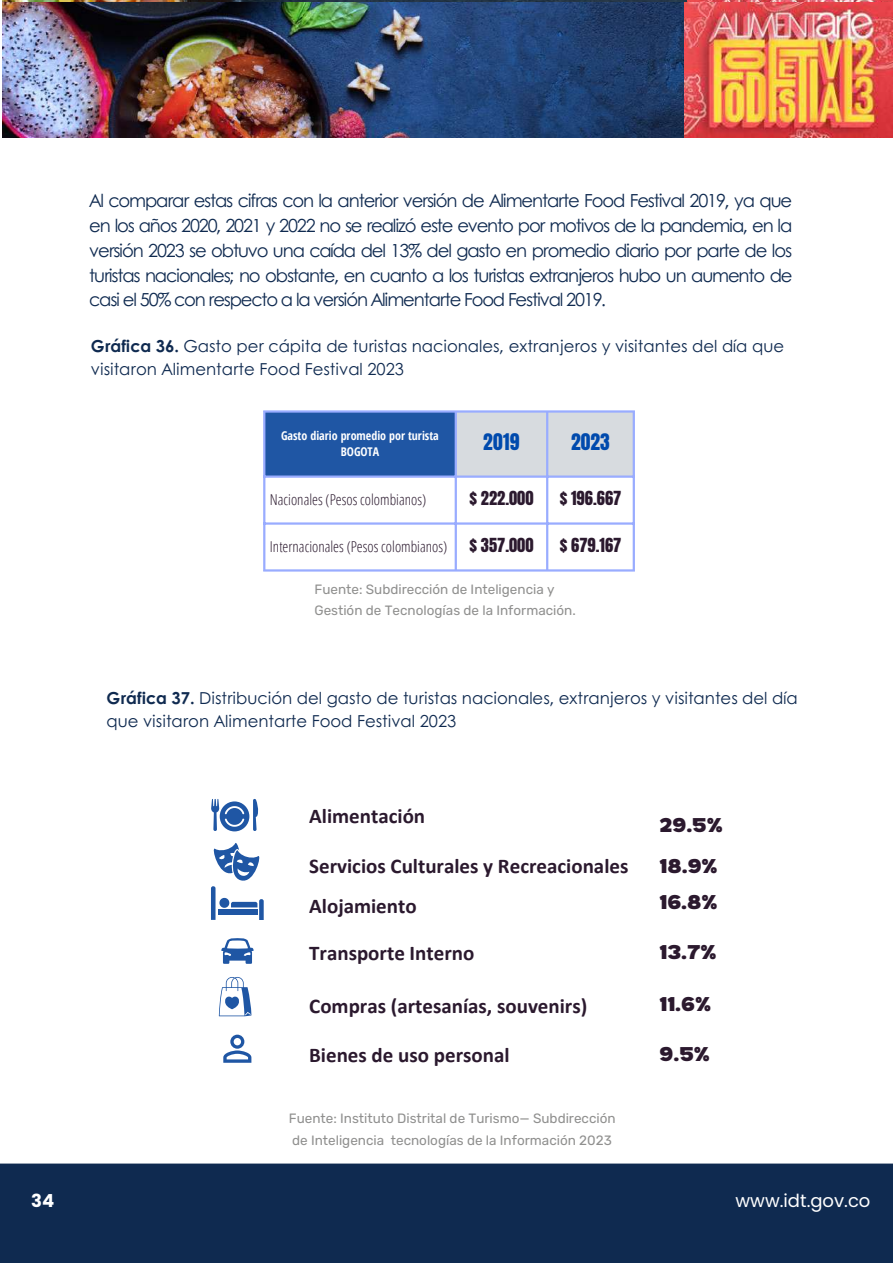
<style>
.page{position:relative;width:893px;height:1264px;background:#fff}
.page>*{position:absolute;margin:0;border:0;box-sizing:border-box;transform-origin:0 0}
.t1{font:700 21px/39.3px "Calibri";color:#2b192e}
.t2{font:900 19.5px/40.7px "Bernoru";color:#2b192e}
.t3{font:19.5px "Anton";letter-spacing:.01em;color:#004aad}
.t4{font:18px/24.8px "Century Gothic";letter-spacing:-.065em;color:#0f2a50;text-align:justify}
.t5{font:18px "Poppins";color:#fff}
.t6{font:700 18px "Poppins";color:#fff}
.t7{font:16.5px/22.5px "Century Gothic";color:#0f2a50}
.t8{font:16.5px "Anton";color:#2b192e}
.t9{font:300 15px "Open Sans Condensed";color:#2b192e}
.t10{font:13.5px/22.5px "Rubik";color:#90908f}
.t11{font:700 12px/16px "Open Sans Condensed";color:#fff;text-align:center}
.s1{font-weight:700}
</style>
<div class="page">
<div style="left:264px;top:411px;width:192px;height:66px;background:#1f56a4"></div>
<div style="left:457px;top:412px;width:175px;height:63px;background:#d7dbdf"></div>
<hr style="left:263px;top:412px;width:2px;height:157px;background:#99acff">
<hr style="left:454px;top:412px;width:3px;height:157px;background:#99acff">
<hr style="left:546px;top:412px;width:2px;height:157px;background:#99acff">
<hr style="left:632px;top:412px;width:3px;height:157px;background:#99acff">
<hr style="left:263px;top:410px;width:372px;height:2px;background:#99acff">
<hr style="left:263px;top:475px;width:372px;height:3px;background:#99acff">
<hr style="left:263px;top:522px;width:372px;height:2px;background:#99acff">
<hr style="left:263px;top:569px;width:372px;height:2px;background:#99acff">
<div style="left:0;top:1163px;width:892px;height:99px;background:#0f2a50"></div>
<img style="left:687px;top:0;width:205px;height:3px">
<img style="left:2px;top:3px;width:889px;height:135px">
<img style="left:684px;top:3px;width:208px;height:134px">
<svg style="left:211px;top:799px;width:48px;height:32px"></svg>
<svg style="left:213px;top:843px;width:46px;height:37px"></svg>
<svg style="left:211px;top:886px;width:53px;height:34px"></svg>
<svg style="left:219px;top:977px;width:32px;height:39px"></svg>
<svg style="left:223px;top:1034px;width:28px;height:28px"></svg>
<svg style="left:221px;top:938px;width:33px;height:25px"></svg>
<p class="t4" style="left:89px;top:187px;width:704px">Al comparar estas cifras con la anterior versión de Alimentarte Food Festival 2019, ya que en los años 2020, 2021 y 2022 no se realizó este evento por motivos de la pandemia, en la versión 2023 se obtuvo una caída del 13% del gasto en promedio diario por parte de los turistas nacionales; no obstante, en cuanto a los turistas extranjeros hubo un aumento de casi el 50% con respecto a la versión Alimentarte Food Festival 2019.</p>
<p class="t7" style="left:91px;top:334px;width:694px"><span class="s1">Gráfica 36.</span> Gasto per cápita de turistas nacionales, extranjeros y visitantes del día que visitaron Alimentarte Food Festival 2023</p>
<p class="t11" style="left:281px;top:427px;width:159px">Gasto diario promedio por turista<br>BOGOTA</p>
<p class="t3" style="left:483px;top:428px;width:38px">2019</p>
<p class="t3" style="left:571px;top:428px;width:40px">2023</p>
<p class="t9" style="left:270px;top:489px;width:158px">Nacionales (Pesos colombianos)</p>
<p class="t8" style="left:469px;top:486px;width:66px">$ 222.000</p>
<p class="t8" style="left:559px;top:486px;width:63px">$ 196.667</p>
<p class="t9" style="left:270px;top:536px;width:179px">Internacionales (Pesos colombianos)</p>
<p class="t8" style="left:469px;top:533px;width:66px">$ 357.000</p>
<p class="t8" style="left:559px;top:533px;width:63px">$ 679.167</p>
<p class="t10" style="left:314px;top:579px;width:263px;line-height:20.2px">Fuente: Subdirección de Inteligencia y<br>Gestión de Tecnologías de la Información.</p>
<p class="t7" style="left:107px;top:686px;width:692px"><span class="s1">Gráfica 37.</span> Distribución del gasto de turistas nacionales, extranjeros y visitantes del día que visitaron Alimentarte Food Festival 2023</p>
<p class="t1" style="left:309px;top:797px;width:117px">Alimentación</p>
<p class="t1" style="left:309px;top:848px;width:320px">Servicios Culturales y Recreacionales<br>Alojamiento</p>
<p class="t1" style="left:309px;top:934px;width:167px">Transporte Interno</p>
<p class="t1" style="left:309px;top:987px;width:279px">Compras (artesanías, souvenirs)</p>
<p class="t1" style="left:309px;top:1036px;width:202px">Bienes de uso personal</p>
<p class="t10" style="left:289px;top:1107px;width:328px">Fuente: Instituto Distrital de Turismo— Subdirección de Inteligencia tecnologías de la Información 2023</p>
<p class="t2" style="left:659px;top:804px;width:65px">29.5%<br>18.9%</p>
<p class="t2" style="left:659px;top:881px;width:60px">16.8%</p>
<p class="t2" style="left:659px;top:931px;width:59px">13.7%</p>
<p class="t2" style="left:659px;top:983px;width:53px">11.6%</p>
<p class="t2" style="left:659px;top:1033px;width:52px">9.5%</p>
<p class="t6" style="left:31px;top:1187px;width:25px">34</p>
<p class="t5" style="left:735px;top:1187px;width:136px">www.idt.gov.co</p>
</div>
